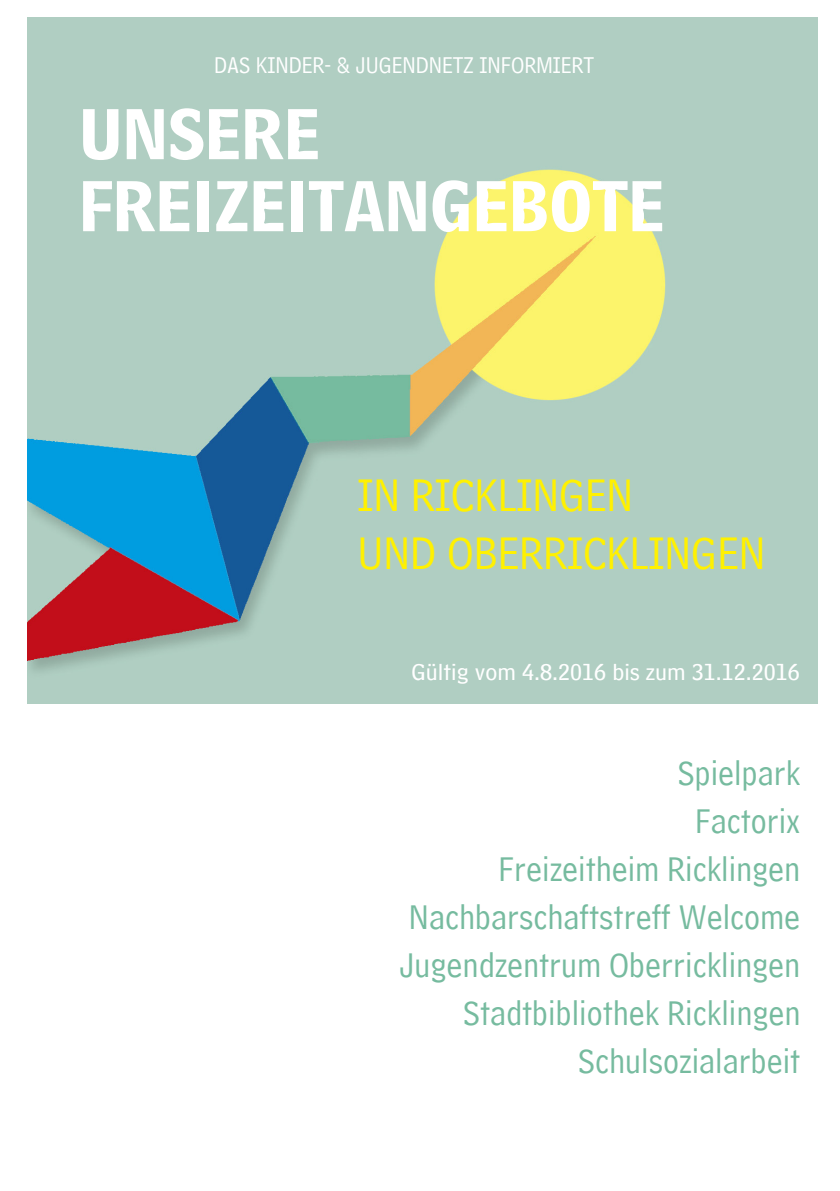
<style>
.page{position:relative;width:840px;height:1191px;background:#fff}
.page>*{position:absolute;margin:0;border:0;box-sizing:border-box;transform-origin:0 0}
.t1{font:60px "HM Big Caps";color:#fff}
.t2{font:48px "HM Comment";color:#fff101}
.t3{font:36px "HM Comment";color:#76bb9f}
.t4{font:24px "HM Text";color:#fff}
.t5{font:24px "HM Comment";color:#fff}
</style>
<div class="page">
<img style="left:28px;top:17px;width:789px;height:686px">
<p class="t5" style="left:214px;top:44px;width:381px">DAS KINDER- &amp; JUGENDNETZ INFORMIERT</p>
<p class="t1" style="left:79px;top:86px;width:242px">UNSERE</p>
<p class="t1" style="left:79px;top:158px;width:586px">FREIZEITANGEBOTE</p>
<p class="t2" style="left:357px;top:452px;width:277px">IN RICKLINGEN</p>
<p class="t2" style="left:357px;top:510px;width:409px">UND OBERRICKLINGEN</p>
<p class="t4" style="left:411px;top:650px;width:389px">Gültig vom 4.8.2016 bis zum 31.12.2016</p>
<p class="t3" style="left:677px;top:740px;width:124px">Spielpark</p>
<p class="t3" style="left:694px;top:788px;width:106px">Factorix</p>
<p class="t3" style="left:498px;top:836px;width:303px">Freizeitheim Ricklingen</p>
<p class="t3" style="left:409px;top:884px;width:392px">Nachbarschaftstreff Welcome</p>
<p class="t3" style="left:399px;top:932px;width:402px">Jugendzentrum Oberricklingen</p>
<p class="t3" style="left:463px;top:980px;width:338px">Stadtbibliothek Ricklingen</p>
<p class="t3" style="left:578px;top:1028px;width:223px">Schulsozialarbeit</p>
</div>
